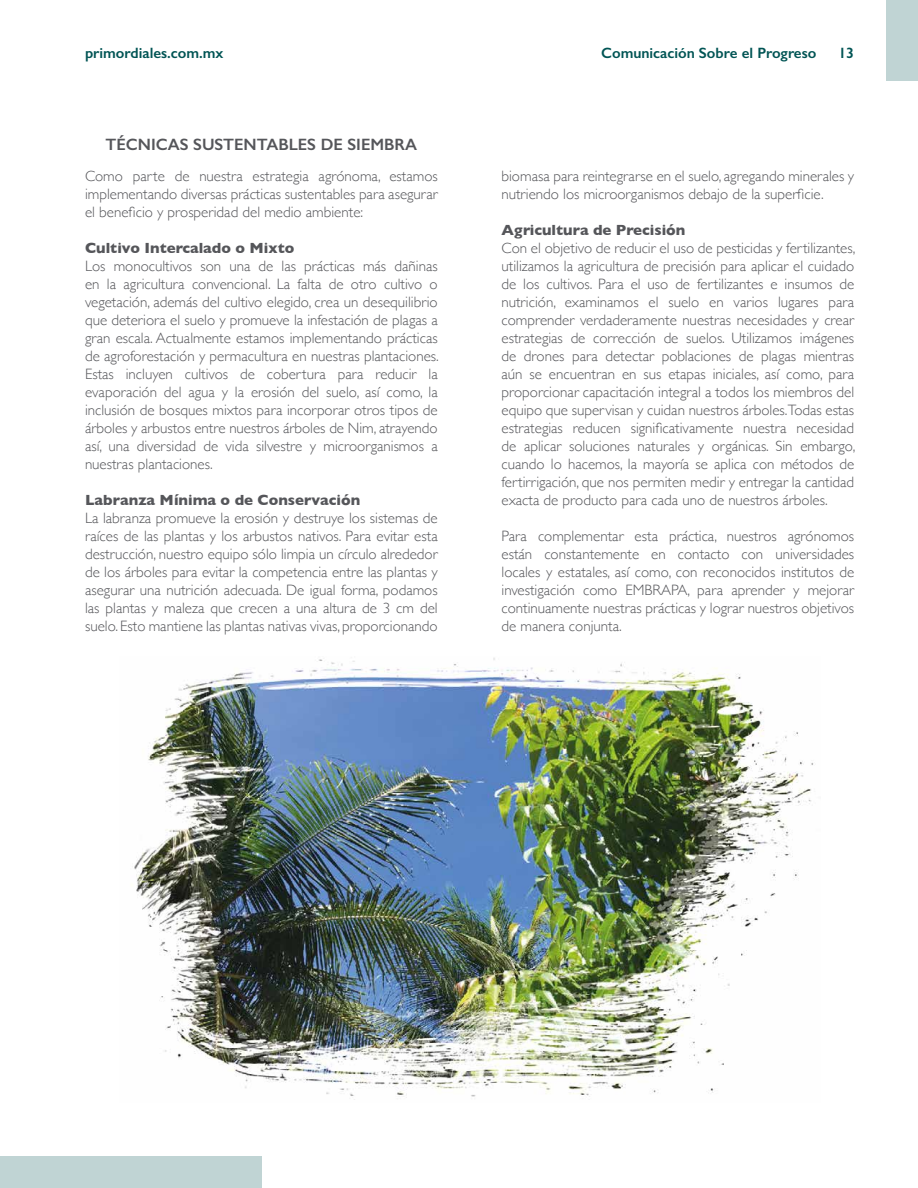
<style>
.page{position:relative;width:918px;height:1188px;background:#fff}
.page>*{position:absolute;margin:0;border:0;box-sizing:border-box;transform-origin:0 0}
.t1{font:600 16.5px "Gill Sans";color:#55565a}
.t2{font:300 15px/18px "Gill Sans";color:#55565a;text-align:justify}
.t3{font:700 15px "Gill Sans";color:#55565a}
.t4{font:600 15px "Gill Sans";color:#005454}
</style>
<div class="page">
<div style="left:886px;top:0;width:32px;height:81px;background:#c0d4d4"></div>
<div style="left:0;top:1156px;width:261px;height:32px;background:#c0d4d4"></div>
<img style="left:134px;top:658px;width:680px;height:442px">
<p class="t4" style="left:85px;top:44px;width:140px">primordiales.com.mx</p>
<p class="t4" style="left:601px;top:44px;width:217px">Comunicación Sobre el Progreso</p>
<p class="t4" style="left:838px;top:44px;width:17px">13</p>
<p class="t1" style="left:106px;top:135px;width:313px">TÉCNICAS SUSTENTABLES DE SIEMBRA</p>
<p class="t2" style="left:85px;top:166px;width:354px">Como parte de nuestra estrategia agrónoma, estamos implementando diversas prácticas sustentables para asegurar el beneficio y prosperidad del medio ambiente:</p>
<p class="t3" style="left:85px;top:236px;width:211px">Cultivo Intercalado o Mixto</p>
<p class="t2" style="left:85px;top:256px;width:355px">Los monocultivos son una de las prácticas más dañinas en la agricultura convencional. La falta de otro cultivo o vegetación, además del cultivo elegido, crea un desequilibrio que deteriora el suelo y promueve la infestación de plagas a gran escala. Actualmente estamos implementando prácticas de agroforestación y permacultura en nuestras plantaciones.<br>Estas incluyen cultivos de cobertura para reducir la evaporación del agua y la erosión del suelo, así como, la inclusión de bosques mixtos para incorporar otros tipos de árboles y arbustos entre nuestros árboles de Nim, atrayendo así, una diversidad de vida silvestre y microorganismos a nuestras plantaciones.</p>
<p class="t3" style="left:85px;top:488px;width:277px">Labranza Mínima o de Conservación</p>
<p class="t2" style="left:85px;top:508px;width:354px">La labranza promueve la erosión y destruye los sistemas de raíces de las plantas y los arbustos nativos. Para evitar esta destrucción, nuestro equipo sólo limpia un círculo alrededor de los árboles para evitar la competencia entre las plantas y asegurar una nutrición adecuada. De igual forma, podamos las plantas y maleza que crecen a una altura de 3 cm del suelo. Esto mantiene las plantas nativas vivas, proporcionando</p>
<p class="t2" style="left:502px;top:166px;width:354px">biomasa para reintegrarse en el suelo, agregando minerales y nutriendo los microorganismos debajo de la superficie.</p>
<p class="t3" style="left:502px;top:218px;width:185px">Agricultura de Precisión</p>
<p class="t2" style="left:502px;top:238px;width:355px">Con el objetivo de reducir el uso de pesticidas y fertilizantes, utilizamos la agricultura de precisión para aplicar el cuidado de los cultivos. Para el uso de fertilizantes e insumos de nutrición, examinamos el suelo en varios lugares para comprender verdaderamente nuestras necesidades y crear estrategias de corrección de suelos. Utilizamos imágenes de drones para detectar poblaciones de plagas mientras aún se encuentran en sus etapas iniciales, así como, para proporcionar capacitación integral a todos los miembros del equipo que supervisan y cuidan nuestros árboles.Todas estas estrategias reducen significativamente nuestra necesidad de aplicar soluciones naturales y orgánicas. Sin embargo, cuando lo hacemos, la mayoría se aplica con métodos de fertirrigación, que nos permiten medir y entregar la cantidad exacta de producto para cada uno de nuestros árboles.</p>
<p class="t2" style="left:502px;top:526px;width:354px">Para complementar esta práctica, nuestros agrónomos están constantemente en contacto con universidades locales y estatales, así como, con reconocidos institutos de investigación como EMBRAPA, para aprender y mejorar continuamente nuestras prácticas y lograr nuestros objetivos de manera conjunta.</p>
</div>
